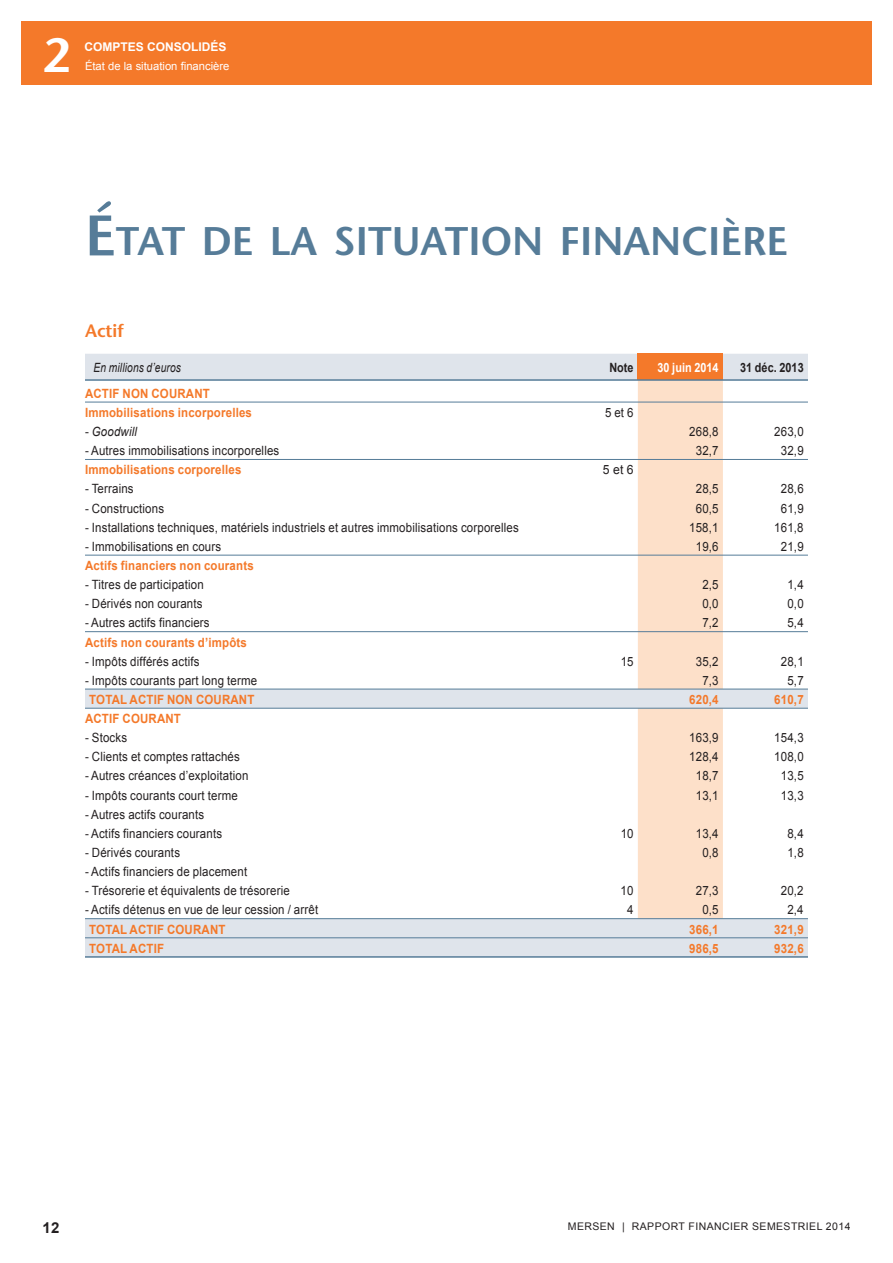
<style>
.page{position:relative;width:893px;height:1263px;background:#fff}
.page>*{position:absolute;margin:0;border:0;box-sizing:border-box;transform-origin:0 0}
.t1{font:600 48px "Stone Sans";color:#fff}
.t2{font:600 39.9px "Stone Sans";color:#567c98}
.t3{font:600 18px "Stone Sans";color:#f4792a}
.t4{font:700 15px "Arial";color:#231f20}
.t5{font:12.75px "Arial";letter-spacing:.015em;color:#231f20;scale:.9 1}
.t6{font:700 12.75px/19.2px "Arial";letter-spacing:.015em;color:#f4792a;scale:.9 1}
.t7{font:italic 12.75px "Arial";letter-spacing:.015em;color:#231f20;scale:.8 1}
.t8{font:700 12.75px "Arial";letter-spacing:.005em;color:#231f20;scale:.85 1}
.t9{font:700 12.75px "Arial";letter-spacing:.005em;color:#fff;scale:.85 1}
.t10{font:italic 12.75px "Arial";letter-spacing:.015em;color:#231f20;scale:.9 1}
.t11{font:12.75px "Arial";letter-spacing:.015em;color:#231f20;scale:.96 1}
.t12{font:700 12px "Arial";color:#fff}
.t13{font:11.25px "Arial";color:#fff}
.t14{font:10.5px "Arial";letter-spacing:.04em;color:#231f20}
.s1{font-size:57px}
.s2{font-style:normal}
</style>
<div class="page">
<div style="left:21px;top:21px;width:851px;height:64px;background:#f4792a"></div>
<svg style="left:85px;top:354px;width:723px;height:602px"></svg>
<div style="left:638px;top:354px;width:85px;height:26px;background:#f4792a"></div>
<div style="left:638px;top:381px;width:85px;height:537px;background:#fde0c9"></div>
<hr style="left:85px;top:379px;width:723px;height:2px;background:#567c98">
<hr style="left:85px;top:956px;width:723px;height:2px;background:#567c98">
<hr style="left:85px;top:402px;width:723px;height:1px;background:#567c98">
<hr style="left:85px;top:459px;width:723px;height:1px;background:#567c98">
<hr style="left:85px;top:555px;width:723px;height:1px;background:#567c98">
<hr style="left:85px;top:631px;width:723px;height:1px;background:#567c98">
<hr style="left:85px;top:689px;width:723px;height:1px;background:#567c98">
<hr style="left:85px;top:708px;width:723px;height:1px;background:#567c98">
<hr style="left:85px;top:918px;width:723px;height:1px;background:#567c98">
<hr style="left:85px;top:937px;width:723px;height:1px;background:#567c98">
<h1 class="t1" style="left:42px;top:37px;width:29px">2</h1>
<p class="t12" style="left:84px;top:40px;width:144px">COMPTES CONSOLIDÉS</p>
<p class="t13" style="left:85px;top:60px;width:146px">État de la situation financière</p>
<h2 class="t2" style="left:85px;top:226px;width:705px"><span class="s1">É</span>TAT DE LA SITUATION FINANCIÈRE</h2>
<h3 class="t3" style="left:85px;top:324px;width:40px">Actif</h3>
<p class="t7" style="left:94px;top:360px;width:111px">En millions d’euros</p>
<p class="t8" style="left:609px;top:360px;width:30px">Note</p>
<p class="t9" style="left:657px;top:360px;width:73px">30 juin 2014</p>
<p class="t8" style="left:740px;top:360px;width:76px">31 déc. 2013</p>
<p class="t6" style="left:85px;top:384px;width:187px">ACTIF NON COURANT<br>Immobilisations incorporelles</p>
<p class="t5" style="left:605px;top:405px;width:33px">5 et 6</p>
<p class="t10" style="left:85px;top:425px;width:59px"><span class="s2">-</span> Goodwill</p>
<p class="t5" style="left:689px;top:425px;width:34px">268,8</p>
<p class="t5" style="left:774px;top:425px;width:34px">263,0</p>
<p class="t5" style="left:85px;top:444px;width:217px">- Autres immobilisations incorporelles</p>
<p class="t5" style="left:696px;top:444px;width:27px">32,7</p>
<p class="t5" style="left:781px;top:444px;width:27px">32,9</p>
<p class="t6" style="left:85px;top:460px;width:175px">Immobilisations corporelles</p>
<p class="t11" style="left:603px;top:463px;width:33px">5 et 6</p>
<p class="t5" style="left:85px;top:482px;width:56px">- Terrains</p>
<p class="t5" style="left:696px;top:482px;width:27px">28,5</p>
<p class="t5" style="left:781px;top:482px;width:27px">28,6</p>
<p class="t5" style="left:85px;top:501px;width:89px">- Constructions</p>
<p class="t5" style="left:696px;top:501px;width:27px">60,5</p>
<p class="t5" style="left:781px;top:501px;width:27px">61,9</p>
<p class="t5" style="left:85px;top:520px;width:483px">- Installations techniques, matériels industriels et autres immobilisations corporelles</p>
<p class="t5" style="left:689px;top:520px;width:34px">158,1</p>
<p class="t5" style="left:774px;top:520px;width:34px">161,8</p>
<p class="t5" style="left:85px;top:539px;width:153px">- Immobilisations en cours</p>
<p class="t5" style="left:696px;top:539px;width:27px">19,6</p>
<p class="t5" style="left:781px;top:539px;width:27px">21,9</p>
<p class="t6" style="left:85px;top:556px;width:189px">Actifs financiers non courants</p>
<p class="t5" style="left:85px;top:578px;width:133px">- Titres de participation</p>
<p class="t5" style="left:702px;top:578px;width:20px">2,5</p>
<p class="t5" style="left:787px;top:578px;width:20px">1,4</p>
<p class="t5" style="left:85px;top:597px;width:132px">- Dérivés non courants</p>
<p class="t5" style="left:702px;top:597px;width:20px">0,0</p>
<p class="t5" style="left:787px;top:597px;width:20px">0,0</p>
<p class="t5" style="left:85px;top:616px;width:140px">- Autres actifs financiers</p>
<p class="t5" style="left:702px;top:616px;width:20px">7,2</p>
<p class="t5" style="left:787px;top:616px;width:20px">5,4</p>
<p class="t6" style="left:85px;top:633px;width:181px">Actifs non courants d’impôts</p>
<p class="t5" style="left:85px;top:654px;width:129px">- Impôts différés actifs</p>
<p class="t5" style="left:621px;top:654px;width:16px">15</p>
<p class="t5" style="left:696px;top:654px;width:27px">35,2</p>
<p class="t5" style="left:781px;top:654px;width:27px">28,1</p>
<p class="t5" style="left:85px;top:673px;width:193px">- Impôts courants part long terme</p>
<p class="t5" style="left:702px;top:673px;width:20px">7,3</p>
<p class="t5" style="left:787px;top:673px;width:20px">5,7</p>
<p class="t6" style="left:89px;top:690px;width:185px">TOTAL ACTIF NON COURANT</p>
<p class="t6" style="left:689px;top:690px;width:34px">620,4</p>
<p class="t6" style="left:774px;top:690px;width:34px">610,7</p>
<p class="t6" style="left:85px;top:709px;width:108px">ACTIF COURANT</p>
<p class="t5" style="left:85px;top:731px;width:48px">- Stocks</p>
<p class="t5" style="left:689px;top:731px;width:34px">163,9</p>
<p class="t5" style="left:774px;top:731px;width:34px">154,3</p>
<p class="t5" style="left:85px;top:750px;width:174px">- Clients et comptes rattachés</p>
<p class="t5" style="left:689px;top:750px;width:34px">128,4</p>
<p class="t5" style="left:774px;top:750px;width:34px">108,0</p>
<p class="t5" style="left:85px;top:769px;width:183px">- Autres créances d’exploitation</p>
<p class="t5" style="left:696px;top:769px;width:27px">18,7</p>
<p class="t5" style="left:781px;top:769px;width:27px">13,5</p>
<p class="t5" style="left:85px;top:788px;width:171px">- Impôts courants court terme</p>
<p class="t5" style="left:696px;top:788px;width:27px">13,1</p>
<p class="t5" style="left:781px;top:788px;width:27px">13,3</p>
<p class="t5" style="left:85px;top:807px;width:134px">- Autres actifs courants</p>
<p class="t5" style="left:85px;top:826px;width:154px">- Actifs financiers courants</p>
<p class="t5" style="left:621px;top:826px;width:16px">10</p>
<p class="t5" style="left:696px;top:826px;width:27px">13,4</p>
<p class="t5" style="left:787px;top:826px;width:20px">8,4</p>
<p class="t5" style="left:85px;top:845px;width:107px">- Dérivés courants</p>
<p class="t5" style="left:702px;top:845px;width:20px">0,8</p>
<p class="t5" style="left:787px;top:845px;width:20px">1,8</p>
<p class="t5" style="left:85px;top:865px;width:182px">- Actifs financiers de placement</p>
<p class="t5" style="left:85px;top:884px;width:229px">- Trésorerie et équivalents de trésorerie</p>
<p class="t5" style="left:621px;top:884px;width:16px">10</p>
<p class="t5" style="left:696px;top:884px;width:27px">27,3</p>
<p class="t5" style="left:781px;top:884px;width:27px">20,2</p>
<p class="t5" style="left:85px;top:903px;width:261px">- Actifs détenus en vue de leur cession / arrêt</p>
<p class="t5" style="left:627px;top:903px;width:9px">4</p>
<p class="t5" style="left:702px;top:903px;width:20px">0,5</p>
<p class="t5" style="left:787px;top:903px;width:20px">2,4</p>
<p class="t6" style="left:89px;top:920px;width:153px">TOTAL ACTIF COURANT</p>
<p class="t6" style="left:689px;top:920px;width:34px">366,1</p>
<p class="t6" style="left:774px;top:920px;width:34px">321,9</p>
<p class="t6" style="left:89px;top:939px;width:85px">TOTAL ACTIF</p>
<p class="t6" style="left:689px;top:939px;width:34px">986,5</p>
<p class="t6" style="left:774px;top:939px;width:34px">932,6</p>
<p class="t4" style="left:42px;top:1219px;width:18px">12</p>
<p class="t14" style="left:568px;top:1220px;width:284px">MERSEN | RAPPORT FINANCIER SEMESTRIEL 2014</p>
</div>
